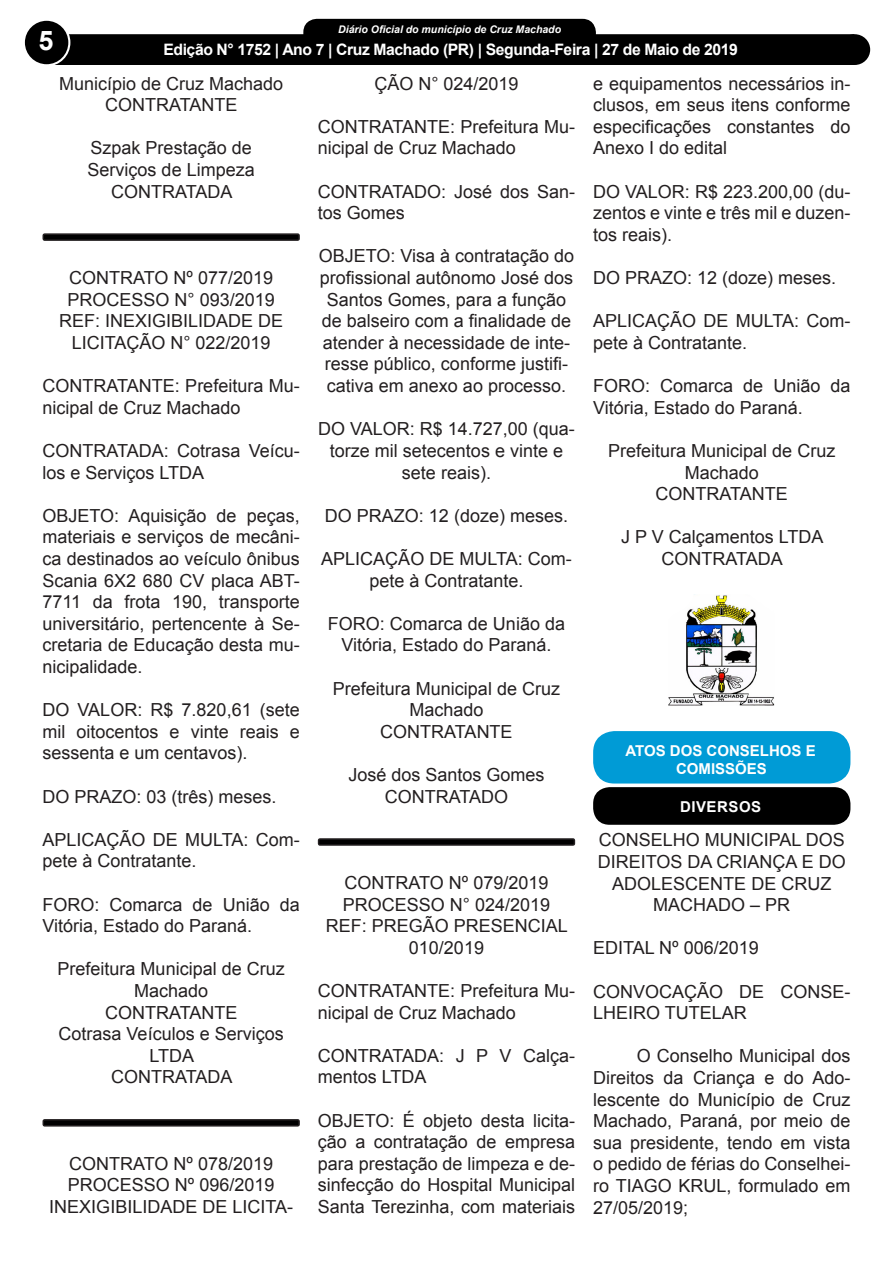
<style>
.page{position:relative;width:893px;height:1263px;background:#fff}
.page>*{position:absolute;margin:0;border:0;box-sizing:border-box;transform-origin:0 0}
.t1{font:700 27px "Arial";color:#fff}
.t2{font:18px/21.6px "Arial";color:#231f20;text-align:center}
.t3{font:700 15.75px "Arial";letter-spacing:-.025em;color:#fff}
.t4{font:700 15px/18px "Arial";color:#fff;text-align:center}
.t5{font:700 15px "Arial";letter-spacing:.035em;color:#fff}
.t6{font:italic 700 10.5px "Arial";color:#fff}
</style>
<div class="page">
<div style="left:305px;top:20px;width:289px;height:28px;background:#000;border-radius:12px"></div>
<div style="left:303px;top:19px;width:293px;height:31px;border:3px solid #000;border-radius:12px"></div>
<div style="left:39px;top:34px;width:815px;height:31px;background:#000;border:2px solid #000"></div>
<div style="left:24px;top:20px;width:45px;height:45px;background:#000;border-radius:50%"></div>
<div style="left:23px;top:19px;width:47px;height:47px;border:2px solid #fff;border-radius:50%"></div>
<div style="left:840px;top:35px;width:29px;height:29px;background:#000;border-radius:50%"></div>
<div style="left:839px;top:34px;width:31px;height:31px;border:2px solid #000;border-radius:50%"></div>
<img style="left:669px;top:594px;width:106px;height:112px">
<div style="left:593px;top:731px;width:257px;height:52px;background:#009bd6;border-radius:21px"></div>
<div style="left:593px;top:787px;width:257px;height:38px;background:#000;border-radius:16px"></div>
<div style="left:43px;top:234px;width:256px;height:6px;background:#000;border-radius:2px"></div>
<div style="left:43px;top:233px;width:257px;height:8px;border:2px solid #231f20;border-radius:2px"></div>
<div style="left:43px;top:1120px;width:256px;height:6px;background:#000;border-radius:2px"></div>
<div style="left:43px;top:1119px;width:257px;height:7px;border:2px solid #231f20;border-radius:2px"></div>
<div style="left:97px;top:37px;width:677px;height:27px;background:#000"></div>
<div style="left:319px;top:839px;width:255px;height:6px;background:#000;border-radius:2px"></div>
<div style="left:318px;top:838px;width:257px;height:8px;border:2px solid #231f20;border-radius:2px"></div>
<p class="t6" style="left:338px;top:22px;width:224px">Diário Oficial do município de Cruz Machado</p>
<p class="t4" style="left:205px;top:41px;width:491px">Edição 1145 - Cruz Machado (PR) - Terça-Feira - 3 de Janeiro de 2017</p>
<p class="t2" style="left:593px;top:72px;width:259px;text-align:justify">e equipamentos necessários in&shy;clusos, em seus itens conforme especificações constantes do Anexo I do edital</p>
<p class="t2" style="left:593px;top:180px;width:259px;text-align:justify">DO VALOR: R$ 223.200,00 (du&shy;zentos e vinte e três mil e duzen&shy;tos reais).</p>
<p class="t2" style="left:593px;top:267px;width:245px">DO PRAZO: 12 (doze) meses.</p>
<p class="t2" style="left:593px;top:310px;width:259px;text-align:left">APLICAÇÃO DE MULTA: Com&shy;pete à Contratante.</p>
<p class="t2" style="left:593px;top:375px;width:259px;text-align:left">FORO: Comarca de União da<br>Vitória, Estado do Paraná.</p>
<p class="t2" style="left:608px;top:440px;width:229px">Prefeitura Municipal de Cruz<br>Machado</p>
<p class="t2" style="left:656px;top:483px;width:134px">CONTRATANTE</p>
<p class="t2" style="left:621px;top:526px;width:204px">J P V Calçamentos LTDA</p>
<p class="t2" style="left:662px;top:548px;width:123px">CONTRATADA</p>
<h1 class="t1" style="left:38px;top:21px;width:17px">5</h1>
<p class="t3" style="left:163px;top:38px;width:576px">Edição N° 1752 | Ano 7 | Cruz Machado (PR) | Segunda-Feira | 27 de Maio de 2019</p>
<p class="t2" style="left:374px;top:72px;width:146px">ÇÃO N° 024/2019</p>
<p class="t2" style="left:318px;top:116px;width:259px;text-align:left">CONTRATANTE: Prefeitura Mu&shy;nicipal de Cruz Machado</p>
<p class="t2" style="left:318px;top:180px;width:259px;text-align:left">CONTRATADO: José dos San&shy;tos Gomes</p>
<p class="t2" style="left:319px;top:245px;width:257px">OBJETO: Visa à contratação do profissional autônomo José dos<br>Santos Gomes, para a função de balseiro com a finalidade de atender à necessidade de inte&shy;resse público, conforme justifi&shy;cativa em anexo ao processo.</p>
<p class="t2" style="left:318px;top:418px;width:258px">DO VALOR: R$ 14.727,00 (qua&shy;torze mil setecentos e vinte e sete reais).</p>
<p class="t2" style="left:325px;top:504px;width:245px">DO PRAZO: 12 (doze) meses.</p>
<p class="t2" style="left:321px;top:548px;width:252px">APLICAÇÃO DE MULTA: Com&shy;pete à Contratante.</p>
<p class="t2" style="left:328px;top:612px;width:239px">FORO: Comarca de União da<br>Vitória, Estado do Paraná.</p>
<p class="t2" style="left:333px;top:677px;width:229px">Prefeitura Municipal de Cruz<br>Machado</p>
<p class="t2" style="left:380px;top:720px;width:134px">CONTRATANTE</p>
<p class="t2" style="left:348px;top:764px;width:198px">José dos Santos Gomes<br>CONTRATADO</p>
<p class="t2" style="left:59px;top:72px;width:226px">Município de Cruz Machado</p>
<p class="t2" style="left:105px;top:94px;width:134px">CONTRATANTE</p>
<p class="t2" style="left:88px;top:137px;width:169px">Szpak Prestação de<br>Serviços de Limpeza<br>CONTRATADA</p>
<p class="t2" style="left:69px;top:267px;width:205px">CONTRATO Nº 077/2019</p>
<p class="t2" style="left:68px;top:288px;width:209px">PROCESSO N° 093/2019</p>
<p class="t2" style="left:59px;top:310px;width:226px">REF: INEXIGIBILIDADE DE<br>LICITAÇÃO N° 022/2019</p>
<p class="t2" style="left:43px;top:375px;width:259px;text-align:left">CONTRATANTE: Prefeitura Mu&shy;nicipal de Cruz Machado</p>
<p class="t2" style="left:43px;top:440px;width:259px;text-align:left">CONTRATADA: Cotrasa Veícu&shy;los e Serviços LTDA</p>
<p class="t2" style="left:43px;top:504px;width:259px;text-align:justify">OBJETO: Aquisição de peças, materiais e serviços de mecâni&shy;ca destinados ao veículo ônibus Scania 6X2 680 CV placa ABT-7711 da frota 190, transporte universitário, pertencente à Se&shy;cretaria de Educação desta mu&shy;nicipalidade.</p>
<p class="t2" style="left:43px;top:699px;width:259px;text-align:justify">DO VALOR: R$ 7.820,61 (sete mil oitocentos e vinte reais e sessenta e um centavos).</p>
<p class="t2" style="left:43px;top:785px;width:236px">DO PRAZO: 03 (três) meses.</p>
<p class="t2" style="left:43px;top:828px;width:259px;text-align:left">APLICAÇÃO DE MULTA: Com&shy;pete à Contratante.</p>
<p class="t2" style="left:43px;top:893px;width:259px;text-align:left">FORO: Comarca de União da<br>Vitória, Estado do Paraná.</p>
<p class="t2" style="left:58px;top:958px;width:229px">Prefeitura Municipal de Cruz<br>Machado</p>
<p class="t2" style="left:105px;top:1001px;width:134px">CONTRATANTE</p>
<p class="t2" style="left:59px;top:1023px;width:227px">Cotrasa Veículos e Serviços<br>LTDA</p>
<p class="t2" style="left:111px;top:1066px;width:123px">CONTRATADA</p>
<p class="t4" style="left:625px;top:741px;width:192px">ATOS DOS CONSELHOS E<br>COMISSÕES</p>
<p class="t5" style="left:680px;top:796px;width:83px">DIVERSOS</p>
<p class="t2" style="left:598px;top:829px;width:249px">CONSELHO MUNICIPAL DOS<br>DIREITOS DA CRIANÇA E DO<br>ADOLESCENTE DE CRUZ<br>MACHADO – PR</p>
<p class="t2" style="left:593px;top:937px;width:167px">EDITAL Nº 006/2019</p>
<p class="t2" style="left:593px;top:980px;width:259px;text-align:left">CONVOCAÇÃO DE CONSE-<br>LHEIRO TUTELAR</p>
<p class="t2" style="left:593px;top:1045px;width:259px;text-align:justify;text-indent:44px">O Conselho Municipal dos Direitos da Criança e do Ado&shy;lescente do Município de Cruz Machado, Paraná, por meio de sua presidente, tendo em vista o pedido de férias do Conselhei&shy;ro TIAGO KRUL, formulado em 27/05/2019;</p>
<p class="t2" style="left:344px;top:872px;width:205px">CONTRATO Nº 079/2019</p>
<p class="t2" style="left:343px;top:893px;width:209px">PROCESSO N° 024/2019</p>
<p class="t2" style="left:326px;top:915px;width:244px">REF: PREGÃO PRESENCIAL<br>010/2019</p>
<p class="t2" style="left:318px;top:980px;width:259px;text-align:left">CONTRATANTE: Prefeitura Mu&shy;nicipal de Cruz Machado</p>
<p class="t2" style="left:318px;top:1044px;width:259px;text-align:left">CONTRATADA: J P V Calça&shy;mentos LTDA</p>
<p class="t2" style="left:318px;top:1109px;width:259px;text-align:justify">OBJETO: É objeto desta licita&shy;ção a contratação de empresa para prestação de limpeza e de&shy;sinfecção do Hospital Municipal Santa Terezinha, com materiais</p>
<p class="t2" style="left:69px;top:1152px;width:205px">CONTRATO Nº 078/2019</p>
<p class="t2" style="left:68px;top:1174px;width:208px">PROCESSO Nº 096/2019</p>
<p class="t2" style="left:49px;top:1196px;width:245px">INEXIGIBILIDADE DE LICITA-</p>
</div>
